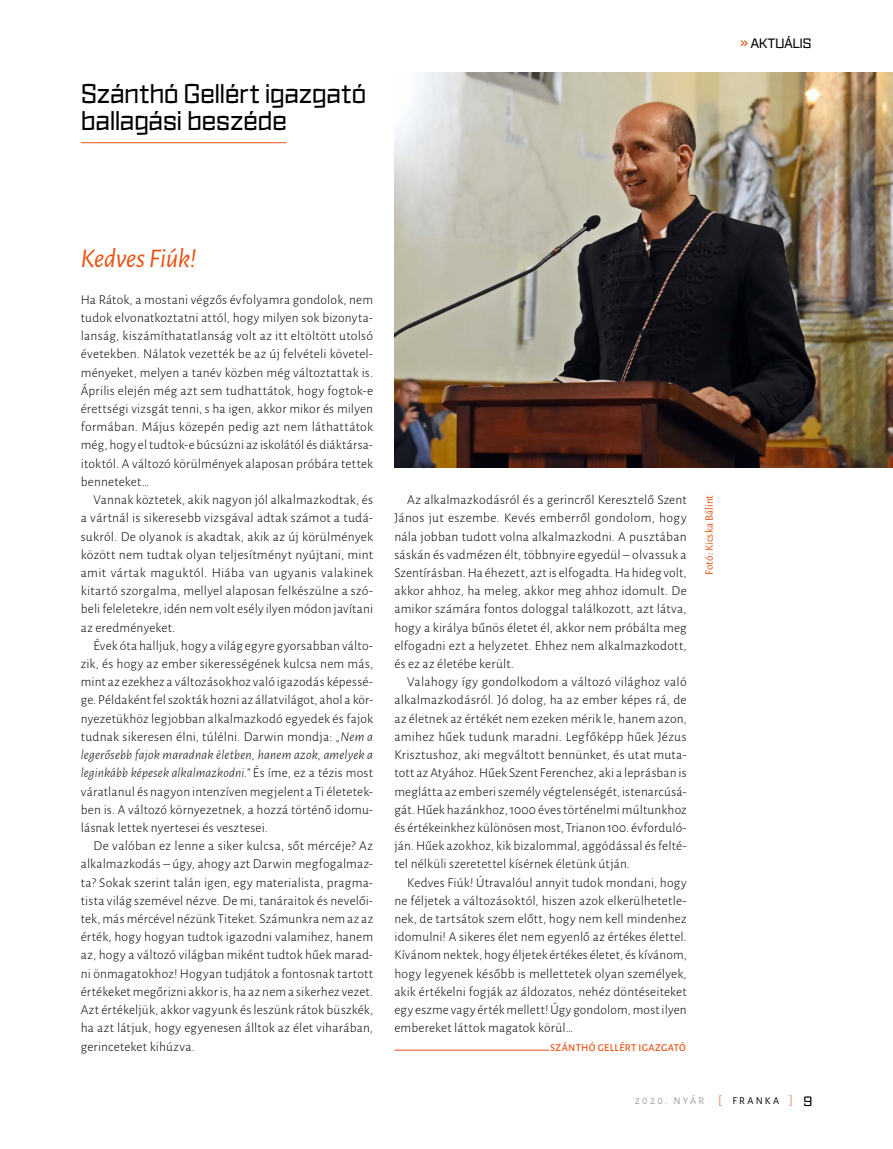
<style>
.page{position:relative;width:893px;height:1149px;background:#fff}
.page>*{position:absolute;margin:0;border:0;box-sizing:border-box;transform-origin:0 0}
.t1{font:27px/27px "Ironstrike";color:#000;scale:.92 1}
.t2{font:italic 27px "Alegreya Sans";letter-spacing:-.01em;color:#e85113}
.t3{font:300 13.5px/18.1px "Alegreya Sans";letter-spacing:.015em;color:#000;text-align:justify}
.t4{font:13.5px "Ironstrike";color:#000}
.t5{font:11.25px "Alegreya Sans";color:#e85113}
.t6{font:500 10.5px "Alegreya Sans";letter-spacing:.03em;color:#e85113}
.t7{font:10.5px "Alegreya Sans";color:#9c9e9f}
.t8{font:10.5px "Alegreya Sans";letter-spacing:.215em;color:#000}
.s1{color:#e85113}
.s2{font-style:italic}
.s3{font-weight:300;font-size:13.5px;color:#e85113}
.s4{font-family:"Ironstrike";font-size:13.5px}
</style>
<div class="page">
<hr style="left:81px;top:142px;width:206px;height:1px;background:#e85113">
<hr style="left:394px;top:1049px;width:293px;height:1px;background:#e85113">
<div style="left:549px;top:1040px;width:138px;height:12px;background:#fff"></div>
<img style="left:394px;top:72px;width:499px;height:395px">
<h1 class="t1" style="left:81px;top:80px;width:312px">Szánthó Gellért igazgató ballagási beszéde</h1>
<p class="t4" style="left:740px;top:35px;width:73px"><span class="s1">»</span> AKTUÁLIS</p>
<h1 class="t2" style="left:81px;top:240px;width:118px">Kedves Fiúk!</h1>
<p class="t3" style="left:81px;top:290px;width:294px">Ha Rátok, a mostani végzős évfolyamra gondolok, nem tudok elvonatkoztatni attól, hogy milyen sok bizonyta&shy;lanság, kiszámíthatatlanság volt az itt eltöltött utolsó évetekben. Nálatok vezették be az új felvételi követel&shy;ményeket, melyen a tanév közben még változtattak is.<br>Április elején még azt sem tudhattátok, hogy fogtok-e érettségi vizsgát tenni, s ha igen, akkor mikor és milyen formában. Május közepén pedig azt nem láthattátok még, hogy el tudtok-e búcsúzni az iskolától és diáktársa&shy;itoktól. A változó körülmények alaposan próbára tettek benneteket…</p>
<p class="t3" style="left:81px;top:490px;width:294px;text-indent:13px">Vannak köztetek, akik nagyon jól alkalmazkodtak, és a vártnál is sikeresebb vizsgával adtak számot a tudá&shy;sukról. De olyanok is akadtak, akik az új körülmények között nem tudtak olyan teljesítményt nyújtani, mint amit vártak maguktól. Hiába van ugyanis valakinek kitartó szorgalma, mellyel alaposan felkészülne a szó&shy;beli feleletekre, idén nem volt esély ilyen módon javítani az eredményeket.</p>
<p class="t3" style="left:81px;top:635px;width:294px;text-indent:13px">Évek óta halljuk, hogy a világ egyre gyorsabban válto&shy;zik, és hogy az ember sikerességének kulcsa nem más, mint az ezekhez a változásokhoz való igazodás képessé&shy;ge. Példaként fel szokták hozni az állatvilágot, ahol a kör&shy;nyezetükhöz legjobban alkalmazkodó egyedek és fajok tudnak sikeresen élni, túlélni. Darwin mondja: <span class="s2">„Nem a legerősebb fajok maradnak életben, hanem azok, amelyek a leginkább képesek alkalmazkodni.”</span> És íme, ez a tézis most váratlanul és nagyon intenzíven megjelent a Ti életetek&shy;ben is. A változó környezetnek, a hozzá történő idomu&shy;lásnak lettek nyertesei és vesztesei.</p>
<p class="t3" style="left:81px;top:836px;width:294px;text-indent:13px">De valóban ez lenne a siker kulcsa, sőt mércéje? Az alkalmazkodás – úgy, ahogy azt Darwin megfogalmaz&shy;ta? Sokak szerint talán igen, egy materialista, pragma&shy;tista világ szemével nézve. De mi, tanáraitok és nevelői&shy;tek, más mércével nézünk Titeket. Számunkra nem az az érték, hogy hogyan tudtok igazodni valamihez, hanem az, hogy a változó világban miként tudtok hűek marad&shy;ni önmagatokhoz! Hogyan tudjátok a fontosnak tartott értékeket megőrizni akkor is, ha az nem a sikerhez vezet.<br>Azt értékeljük, akkor vagyunk és leszünk rátok büszkék, ha azt látjuk, hogy egyenesen álltok az élet viharában, gerinceteket kihúzva.</p>
<p class="t3" style="left:394px;top:490px;width:294px;text-indent:13px">Az alkalmazkodásról és a gerincről Keresztelő Szent János jut eszembe. Kevés emberről gondolom, hogy nála jobban tudott volna alkalmazkodni. A pusztában sáskán és vadmézen élt, többnyire egyedül – olvassuk a Szentírásban. Ha éhezett, azt is elfogadta. Ha hideg volt, akkor ahhoz, ha meleg, akkor meg ahhoz idomult. De amikor számára fontos dologgal találkozott, azt látva, hogy a királya bűnös életet él, akkor nem próbálta meg elfogadni ezt a helyzetet. Ehhez nem alkalmazkodott, és ez az életébe került.</p>
<p class="t3" style="left:394px;top:672px;width:294px;text-indent:13px">Valahogy így gondolkodom a változó világhoz való alkalmazkodásról. Jó dolog, ha az ember képes rá, de az életnek az értékét nem ezeken mérik le, hanem azon, amihez hűek tudunk maradni. Legfőképp hűek Jézus Krisztushoz, aki megváltott bennünket, és utat muta&shy;tott az Atyához. Hűek Szent Ferenchez, aki a leprásban is meglátta az emberi személy végtelenségét, istenarcúsá&shy;gát. Hűek hazánkhoz, 1000 éves történelmi múltunkhoz és értékeinkhez különösen most, Trianon 100. évforduló&shy;ján. Hűek azokhoz, kik bizalommal, aggódással és felté&shy;tel nélküli szeretettel kísérnek életünk útján.</p>
<p class="t3" style="left:394px;top:872px;width:294px;text-indent:13px">Kedves Fiúk! Útravalóul annyit tudok mondani, hogy ne féljetek a változásoktól, hiszen azok elkerülhetetle&shy;nek, de tartsátok szem előtt, hogy nem kell mindenhez idomulni! A sikeres élet nem egyenlő az értékes élettel.<br>Kívánom nektek, hogy éljetek értékes életet, és kívánom, hogy legyenek később is mellettetek olyan személyek, akik értékelni fogják az áldozatos, nehéz döntéseiteket egy eszme vagy érték mellett! Úgy gondolom, most ilyen embereket láttok magatok körül…</p>
<p class="t6" style="left:550px;top:1039px;width:137px">SZÁNTHÓ GELLÉRT IGAZGATÓ</p>
<p class="t5" style="left:701px;top:575px;width:82px;rotate:-90deg">Fotó: Kicska Bálint</p>
<p class="t7" style="left:635px;top:1093px;width:47px">2020. nyár</p>
<p class="t8" style="left:718px;top:1093px;width:95px"><span class="s3">[</span> FRANKA <span class="s3">]</span> <span class="s4">9</span></p>
</div>
